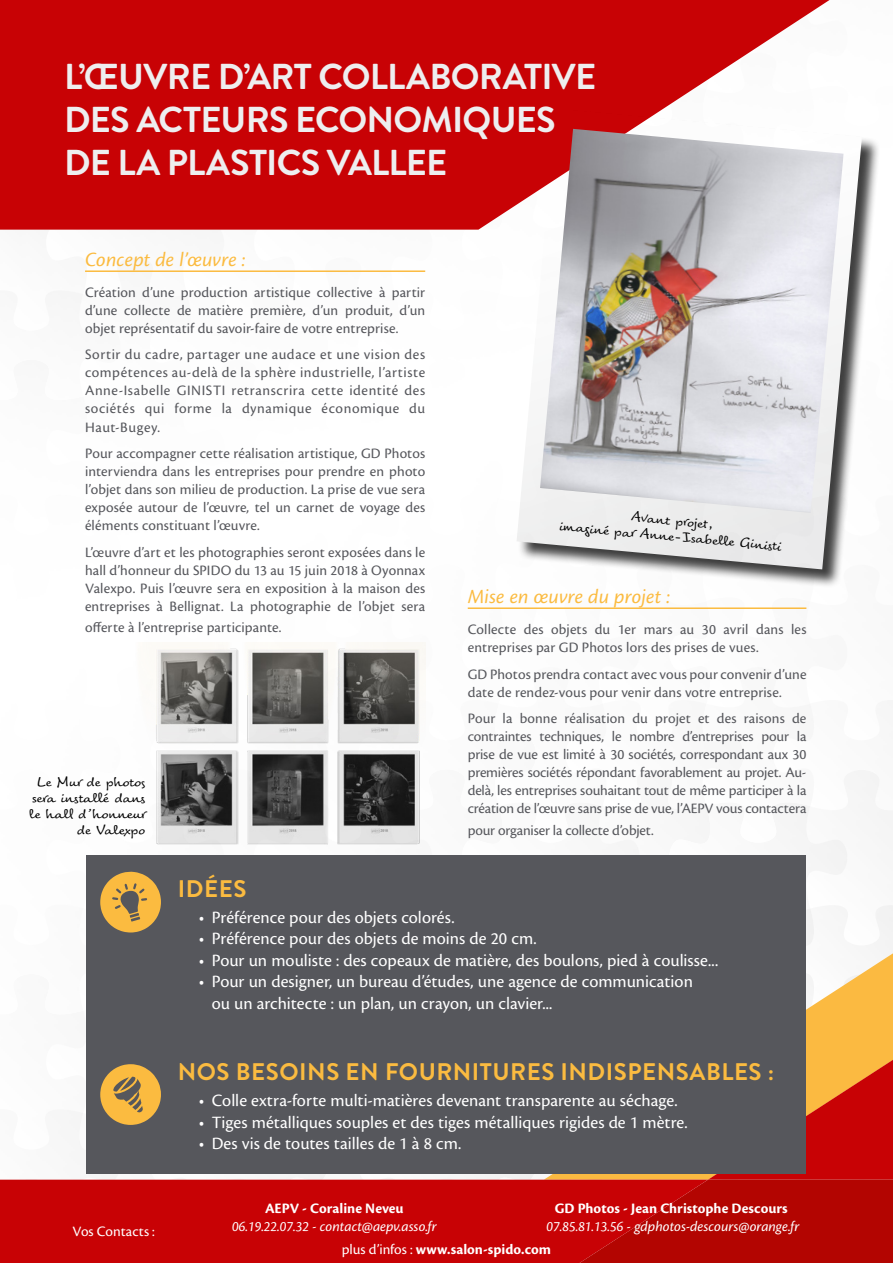
<style>
.page{position:relative;width:893px;height:1263px;background:#fff}
.page>*{position:absolute;margin:0;border:0;box-sizing:border-box;transform-origin:0 0}
.Sous_Titres{font:700 36px/43.2px "Brandon Grotesque";letter-spacing:-.02em;color:#eeeeef}
.Sous_Titres-2{font:700 24px "Brandon Grotesque";letter-spacing:.02em;color:#fbbb40}
.Sous_Titres-3{font:italic 21px "Cronos Pro";letter-spacing:.005em;color:#fbbb40}
.t1{font:18px/21.6px "Cronos Pro";color:#fff}
.Textes{font:15px/18px "Cronos Pro";letter-spacing:.01em;color:#56575c;text-align:justify}
.Textes-2{font:italic 15px/18px "Cronos Pro";color:#fff;text-align:center}
.Textes-3{font:15px "Cronos Pro";letter-spacing:-.01em;color:#56575c}
.Textes-4{font:700 15px "Cronos Pro";color:#fff}
.Textes-5{font:15px "Cronos Pro";color:#fff}
.Textes-6{font:13.2px/15.9px "Tornac";color:#000;text-align:right}
.s1{font-weight:700;font-style:normal}
.s2{font-weight:400}
</style>
<div class="page">
<img style="left:86px;top:1047px;width:1px;height:62px">
<img style="left:0;top:1109px;width:120px;height:71px">
<img style="left:86px;top:905px;width:1px;height:109px">
<img style="left:802px;top:802px;width:47px;height:110px">
<img style="left:806px;top:872px;width:10px;height:74px">
<img style="left:703px;top:770px;width:113px;height:73px">
<div style="left:0;top:0;width:829px;height:230px;background:#c80205"></div>
<svg style="left:544px;top:953px;width:349px;height:227px;fill:#fbba41"></svg>
<svg style="left:579px;top:1060px;width:314px;height:203px"></svg>
<svg style="left:0;top:1180px;width:708px;height:83px;fill:#c80205"></svg>
<img style="left:156px;top:642px;width:270px;height:203px">
<div style="left:87px;top:855px;width:719px;height:319px;background:#56575c"></div>
<div style="left:518px;top:110px;width:363px;height:478px;background:#000;opacity:.75"></div>
<svg style="left:517px;top:108px;width:345px;height:461px"></svg>
<hr style="left:85px;top:270px;width:340px;height:2px;background:#fbbb40">
<hr style="left:468px;top:607px;width:338px;height:2px;background:#fbbb40">
<svg style="left:100px;top:871px;width:61px;height:61px"></svg>
<svg style="left:100px;top:1064px;width:61px;height:61px"></svg>
<img style="left:540px;top:129px;width:303px;height:384px">
<p class="Sous_Titres" style="left:64px;top:56px;width:534px">L’ŒUVRE D’ART COLLABORATIVE<br>DES ACTEURS ECONOMIQUES<br>DE LA PLASTICS VALLEE</p>
<p class="Sous_Titres-3" style="left:85px;top:248px;width:162px">Concept de l’œuvre :</p>
<p class="Textes" style="left:85px;top:283px;width:342px">Création d’une production artistique collective à partir d’une collecte de matière première, d’un produit, d’un objet représentatif du savoir-faire de votre entreprise.</p>
<p class="Textes" style="left:85px;top:346px;width:342px">Sortir du cadre, partager une audace et une vision des compétences au-delà de la sphère industrielle, l’artiste Anne-Isabelle GINISTI retranscrira cette identité des sociétés qui forme la dynamique économique du Haut-Bugey.</p>
<p class="Textes" style="left:85px;top:444px;width:342px">Pour accompagner cette réalisation artistique, GD Photos interviendra dans les entreprises pour prendre en photo l’objet dans son milieu de production. La prise de vue sera exposée autour de l’œuvre, tel un carnet de voyage des éléments constituant l’œuvre.</p>
<p class="Textes" style="left:85px;top:543px;width:342px">L’œuvre d’art et les photographies seront exposées dans le hall d’honneur du SPIDO du 13 au 15 juin 2018 à Oyonnax Valexpo. Puis l’œuvre sera en exposition à la maison des entreprises à Bellignat. La photographie de l’objet sera</p>
<p class="Textes" style="left:85px;top:618px;width:198px">offerte à l’entreprise participante.</p>
<p class="Textes-6" style="left:29px;top:774px;width:118px">Le Mur de photos sera installé dans le hall d’honneur de Valexpo</p>
<p class="Textes-6" style="left:561px;top:503px;width:225px;text-align:center;rotate:5deg">Avant projet,<br>imaginé par Anne-Isabelle Ginisti</p>
<p class="Sous_Titres-3" style="left:468px;top:585px;width:204px">Mise en œuvre du projet :</p>
<p class="Textes" style="left:468px;top:620px;width:340px">Collecte des objets du 1er mars au 30 avril dans les entreprises par GD Photos lors des prises de vues.</p>
<p class="Textes" style="left:468px;top:665px;width:340px">GD Photos prendra contact avec vous pour convenir d’une date de rendez-vous pour venir dans votre entreprise.</p>
<p class="Textes" style="left:468px;top:709px;width:340px">Pour la bonne réalisation du projet et des raisons de contraintes techniques, le nombre d’entreprises pour la prise de vue est limité à 30 sociétés, correspondant aux 30 premières sociétés répondant favorablement au projet. Au&shy;delà, les entreprises souhaitant tout de même participer à la création de l’œuvre sans prise de vue, l’AEPV vous contactera</p>
<p class="Textes-3" style="left:468px;top:821px;width:187px">pour organiser la collecte d’objet.</p>
<p class="Sous_Titres-2" style="left:178px;top:872px;width:70px">IDÉES</p>
<p class="t1" style="left:199px;top:906px;width:257px">• Préférence pour des objets colorés.</p>
<p class="t1" style="left:199px;top:928px;width:339px">• Préférence pour des objets de moins de 20 cm.</p>
<p class="t1" style="left:199px;top:949px;width:521px">• Pour un mouliste : des copeaux de matière, des boulons, pied à coulisse...</p>
<p class="t1" style="left:212px;top:971px;width:483px;text-indent:-13px">• Pour un designer, un bureau d’études, une agence de communication ou un architecte : un plan, un crayon, un clavier...</p>
<p class="Textes-5" style="left:73px;top:1222px;width:84px">Vos Contacts :</p>
<p class="Sous_Titres-2" style="left:178px;top:1055px;width:598px">NOS BESOINS EN FOURNITURES INDISPENSABLES :</p>
<p class="t1" style="left:199px;top:1090px;width:480px">• Colle extra-forte multi-matières devenant transparente au séchage.</p>
<p class="t1" style="left:199px;top:1111px;width:490px">• Tiges métalliques souples et des tiges métalliques rigides de 1 mètre.</p>
<p class="t1" style="left:199px;top:1133px;width:264px">• Des vis de toutes tailles de 1 à 8 cm.</p>
<p class="Textes-2" style="left:232px;top:1200px;width:206px"><span class="s1">AEPV - Coraline Neveu<br></span>06.19.22.07.32 - contact@aepv.asso.fr</p>
<p class="Textes-2" style="left:546px;top:1200px;width:254px"><span class="s1">GD Photos - Jean Christophe Descours<br></span>07.85.81.13.56 - gdphotos-descours@orange.fr</p>
<p class="Textes-4" style="left:342px;top:1241px;width:211px"><span class="s2">plus d’infos :</span> www.salon-spido.com</p>
</div>
